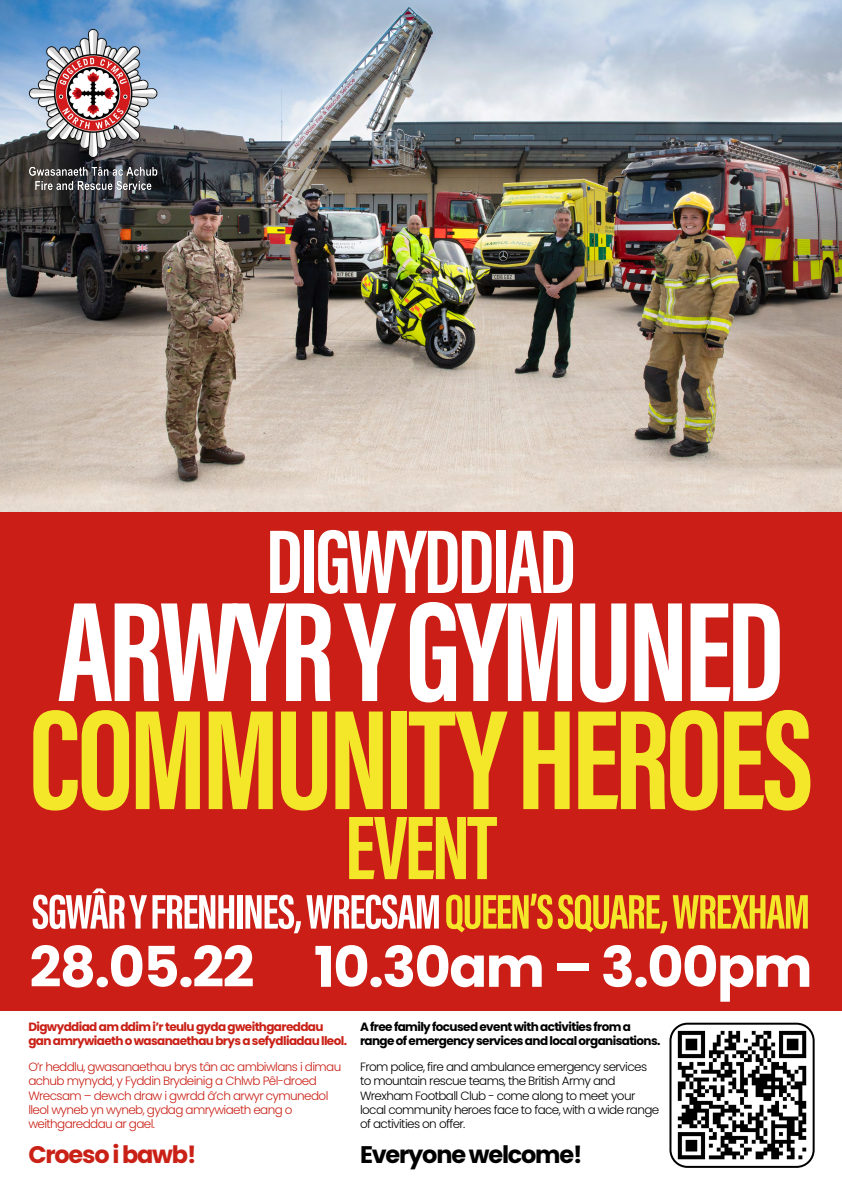
<style>
.page{position:relative;width:842px;height:1191px;background:#fff}
.page>*{position:absolute;margin:0;border:0;box-sizing:border-box;transform-origin:0 0}
.t1{font:700 146px "Acumin Pro Extra Cond";letter-spacing:-.03em;color:#f4e72a}
.t2{font:700 146px "Acumin Pro Extra Cond";letter-spacing:-.03em;color:#fff}
.t3{font:700 93px "Acumin Pro Extra Cond";letter-spacing:-.03em;color:#fff}
.t4{font:700 93px "Acumin Pro Extra Cond";letter-spacing:-.03em;color:#f4e72a}
.t5{font:700 56px "Poppins";letter-spacing:-.03em;color:#fff}
.t6{font:700 50px "Acumin Pro Extra Cond";letter-spacing:-.03em;color:#fff}
.t7{font:700 24px "Poppins";letter-spacing:-.05em;color:#000}
.t8{font:700 24px "Poppins";letter-spacing:-.05em;color:#ca2117}
.t9{font:300 12px/14.4px "Poppins";letter-spacing:-.05em;color:#ca2117}
.t10{font:300 12px/14.4px "Poppins";letter-spacing:-.05em;color:#000}
.t11{font:700 12px/14.4px "Poppins";letter-spacing:-.05em;color:#ca2117}
.t12{font:700 12px/14.4px "Poppins";letter-spacing:-.05em;color:#000}
.s1{color:#f4e72a}
</style>
<div class="page">
<div style="left:0;top:0;width:842px;height:1010px;background:#ca1e17"></div>
<img style="left:0;top:0;width:842px;height:511px">
<img style="left:26px;top:27px;width:136px;height:170px">
<img style="left:672px;top:1025px;width:140px;height:141px">
<div style="left:669px;top:1022px;width:146px;height:145px;border:2px solid #000;border-radius:17px"></div>
<h2 class="t3" style="left:266px;top:504px;width:312px">DIGWYDDIAD</h2>
<h1 class="t2" style="left:58px;top:562px;width:728px">ARWYR Y GYMUNED</h1>
<h1 class="t1" style="left:29px;top:670px;width:786px">COMMUNITY HEROES</h1>
<h2 class="t4" style="left:345px;top:790px;width:153px">EVENT</h2>
<h3 class="t6" style="left:32px;top:881px;width:780px">SGWÂR Y FRENHINES, WRECSAM <span class="s1">QUEEN’S SQUARE, WREXHAM</span></h3>
<h3 class="t5" style="left:29px;top:934px;width:784px">28.05.22 10.30am – 3.00pm</h3>
<p class="t11" style="left:28px;top:1019px;width:320px">Digwyddiad am ddim i’r teulu gyda gweithgareddau gan amrywiaeth o wasanaethau brys a sefydliadau lleol.</p>
<p class="t9" style="left:28px;top:1059px;width:314px">O’r heddlu, gwasanaethau brys tân ac ambiwlans i dimau achub mynydd, y Fyddin Brydeinig a Chlwb Pêl-droed Wrecsam – dewch draw i gwrdd â’ch arwyr cymunedol lleol wyneb yn wyneb, gydag amrywiaeth eang o weithgareddau ar gael.</p>
<h3 class="t8" style="left:28px;top:1140px;width:170px">Croeso i bawb!</h3>
<p class="t12" style="left:360px;top:1019px;width:302px">A free family focused event with activities from a range of emergency services and local organisations.</p>
<p class="t10" style="left:360px;top:1059px;width:301px">From police, fire and ambulance emergency services to mountain rescue teams, the British Army and Wrexham Football Club - come along to meet your local community heroes face to face, with a wide range of activities on offer.</p>
<h3 class="t7" style="left:360px;top:1140px;width:224px">Everyone welcome!</h3>
</div>
